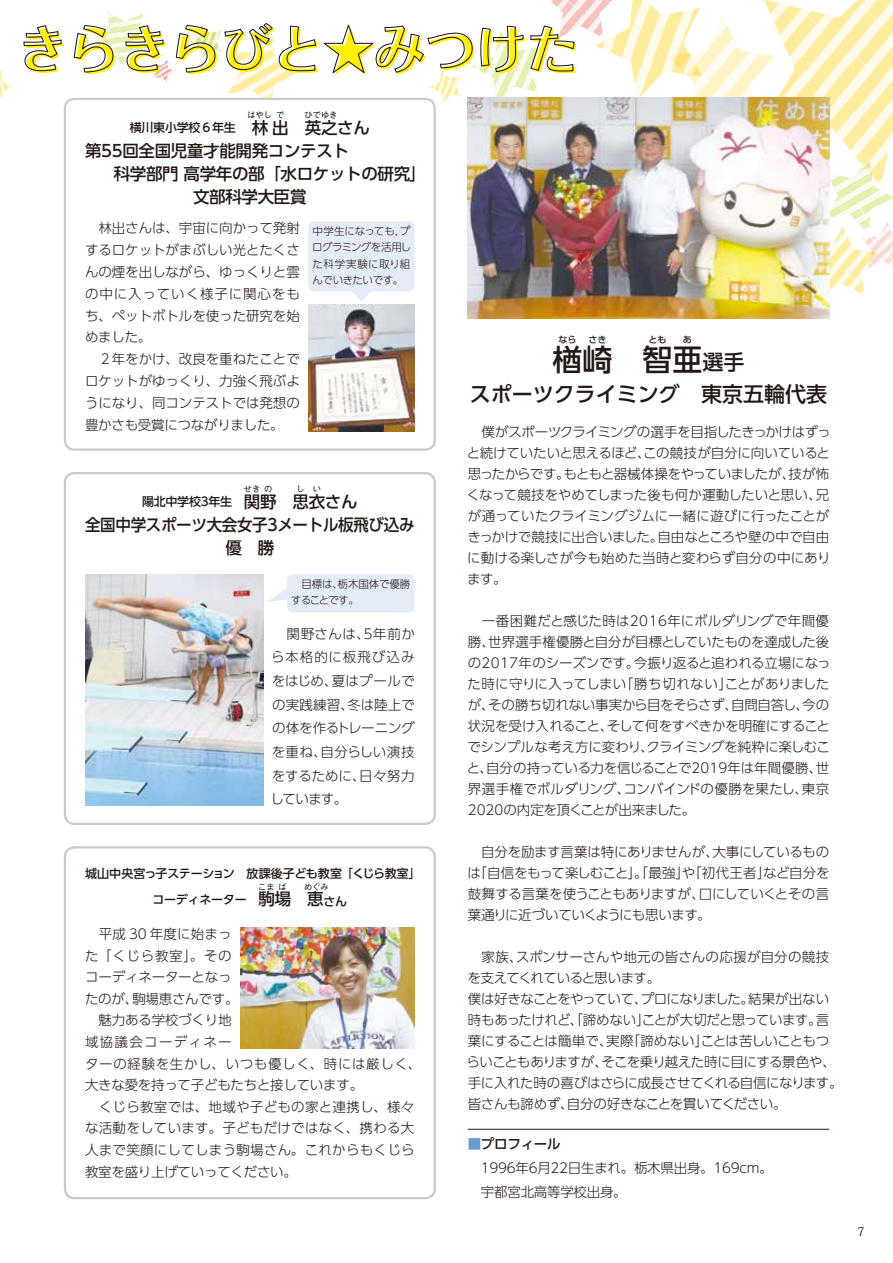
<style>
.page{position:relative;width:893px;height:1263px;background:#fff}
.page>*{position:absolute;margin:0;border:0;box-sizing:border-box;transform-origin:0 0}
.t1{font:700 51px "Folk Pro";color:#fff100}
.t2{font:500 30px "UD Shin Go Pro";color:#221815}
.t3{font:500 21px/31.5px "UD Shin Go Pro";color:#221815}
.t4{font:500 16.5px "UD Shin Go Pro";letter-spacing:-.02em;color:#221815}
.t5{font:500 16.5px/23.2px "UD Shin Go Pro";letter-spacing:-.02em;color:#221815;text-align:center;scale:.94 1}
.t6{font:300 13.5px/21.9px "UD Shin Go Pro";letter-spacing:-.01em;color:#221815}
.t7{font:300 13.5px/21.6px "UD Shin Go Pro";letter-spacing:.02em;color:#221815}
.t8{font:300 13.5px/21px "UD Shin Go Pro";letter-spacing:-.035em;color:#221815}
.t9{font:300 13.5px/21px "UD Shin Go Pro";letter-spacing:-.03em;color:#221815}
.t10{font:300 13.5px/21px "UD Shin Go Pro";letter-spacing:-.045em;color:#221815}
.t11{font:300 13.5px/23.7px "UD Shin Go Pro";letter-spacing:.05em;color:#221815;text-align:right}
.t12{font:300 13.5px "UD Shin Go Pro";letter-spacing:.015em;color:#221815}
.t13{font:300 13.5px "UD Shin Go Pro";letter-spacing:-.055em;color:#221815}
.t14{font:300 13.5px "UD Shin Go Pro";letter-spacing:-.09em;color:#221815}
.t15{font:300 13.5px "UD Shin Go Pro";letter-spacing:-.075em;color:#221815}
.t16{font:500 12px "UD Shin Go Pro";letter-spacing:-.02em;color:#221815}
.t17{font:12px "Koz Min Pro";color:#221815}
.t18{font:300 10.5px/16.5px "UD Shin Go Pro";letter-spacing:-.025em;color:#221815;text-align:justify}
.t19{font:300 10.5px/16.5px "UD Shin Go Pro";letter-spacing:-.08em;color:#221815}
.t20{font:300 10.5px "UD Shin Go Pro";letter-spacing:-.005em;color:#221815}
.t21{font:500 9px "UD Shin Go Pro";color:#221815}
.t22{font:500 8.25px "UD Shin Go Pro";color:#221815}
.s1{font-weight:500;color:#6c9bd2}
.s2{font-weight:500}
</style>
<div class="page">
<svg style="left:0;top:70px;width:12px;height:29px"></svg>
<img style="left:468px;top:301px;width:361px;height:18px">
<img style="left:308px;top:304px;width:107px;height:128px">
<div style="left:64px;top:846px;width:372px;height:353px;border:2px solid #c9caca;border-radius:10px"></div>
<img style="left:240px;top:927px;width:175px;height:121px">
<div style="left:64px;top:472px;width:372px;height:353px;border:2px solid #c9caca;border-radius:10px"></div>
<hr style="left:468px;top:1129px;width:361px;height:1px;background:#221815">
<svg style="left:23px;top:25px;width:39px;height:47px"></svg>
<img style="left:73px;top:0;width:820px;height:301px">
<img style="left:85px;top:574px;width:179px;height:232px">
<div style="left:287px;top:574px;width:128px;height:38px;background:#e5ebf7;border-radius:6px"></div>
<svg style="left:268px;top:588px;width:19px;height:14px"></svg>
<h1 class="t1" style="left:19px;top:7px;width:562px">きらきらびと★みつけた</h1>
<p class="t22" style="left:304px;top:108px;width:34px">ひでゆき</p>
<p class="t4" style="left:85px;top:137px;width:265px">第55回全国児童才能開発コンテスト</p>
<p class="t4" style="left:114px;top:160px;width:314px">科学部門高学年の部「水ロケットの研究「</p>
<p class="t4" style="left:193px;top:184px;width:115px">文部科学大臣賞</p>
<p class="t6" style="left:85px;top:216px;width:216px">　林出さんは、宇宙に向かって発射するロケットがまぶしい光とたくさんの煙を出しながら、ゆっくりと雲の中に入っていく様子に関心をもち、ペットボトルを使った研究を始めました。<br>　２年をかけ、改良を重ねたことでロケットがゆっくり、力強く飛ぶようになり、同コンテストでは発想の豊かさも受賞につながりました。</p>
<p class="t22" style="left:247px;top:108px;width:26px">はやし</p>
<p class="t22" style="left:276px;top:108px;width:10px">で</p>
<p class="t4" style="left:305px;top:114px;width:67px">英之さん</p>
<p class="t4" style="left:252px;top:114px;width:38px">林出</p>
<p class="t16" style="left:130px;top:118px;width:119px">横川東小学校６年生　</p>
<p class="t18" style="left:312px;top:222px;width:100px">中学生になってもプ，ログラミングを活用した科学実験に取り組んでいきたいです。</p>
<p class="t22" style="left:244px;top:482px;width:18px">せき</p>
<p class="t22" style="left:264px;top:482px;width:10px">の</p>
<p class="t22" style="left:297px;top:482px;width:10px">し</p>
<p class="t22" style="left:313px;top:482px;width:10px">い</p>
<p class="t5" style="left:85px;top:513px;width:352px">全国中学スポーツ大会女子3メートル板飛び込み優　勝</p>
<p class="t4" style="left:293px;top:488px;width:67px">思衣さん</p>
<p class="t4" style="left:244px;top:488px;width:34px">関野</p>
<p class="t16" style="left:142px;top:492px;width:103px">陽北中学校3年生　</p>
<p class="t20" style="left:338px;top:575px;width:74px">栃木国体で優勝</p>
<p class="t19" style="left:291px;top:575px;width:69px">　目標は、<br>することです。</p>
<p class="t11" style="left:271px;top:621px;width:145px">　関野さんは５、年前から本格的に板飛び込み夏はプールで</p>
<p class="t6" style="left:272px;top:669px;width:68px">をはじめ、</p>
<p class="t6" style="left:272px;top:693px;width:83px">の実践練習、</p>
<p class="t6" style="left:272px;top:717px;width:144px">の体を作るトレーニング</p>
<p class="t6" style="left:321px;top:740px;width:96px">自分らしい演技</p>
<p class="t6" style="left:347px;top:693px;width:69px">冬は陸上で</p>
<p class="t6" style="left:272px;top:740px;width:57px">を重ね、</p>
<p class="t6" style="left:359px;top:764px;width:57px">日々努力</p>
<p class="t9" style="left:271px;top:763px;width:97px;line-height:23.7px">をするために、しています。</p>
<p class="t16" style="left:85px;top:864px;width:337px">城山中央宮っ子ステーション　放課後子ども教室「くじら教室「</p>
<p class="t4" style="left:258px;top:886px;width:34px">駒場</p>
<p class="t22" style="left:258px;top:880px;width:18px">こま</p>
<p class="t22" style="left:279px;top:880px;width:10px">ば</p>
<p class="t22" style="left:304px;top:880px;width:26px">めぐみ</p>
<p class="t16" style="left:324px;top:891px;width:25px">さん</p>
<p class="t4" style="left:307px;top:886px;width:18px">恵</p>
<p class="t16" style="left:152px;top:889px;width:108px">コーディネーター　</p>
<p class="t12" style="left:85px;top:923px;width:148px">　平成 30 年度に始まっ</p>
<p class="t6" style="left:85px;top:944px;width:148px">た「くじら教室」。その</p>
<p class="t6" style="left:85px;top:965px;width:148px">コーディネーターとなっ</p>
<p class="t6" style="left:132px;top:987px;width:108px">駒場恵さんです。</p>
<p class="t7" style="left:85px;top:987px;width:338px">たのが、<br>　魅力ある学校づくり地<br>域協議会コーディネー<br>ターの経験を生かし、いつも優しく、時には厳しく、大きな愛を持って子どもたちと接しています。<br>　くじら教室では、地域や子どもの家と連携し、様々な活動をしています。子どもだけではなく、携わる大人まで笑顔にしてしまう駒場さん。これからもくじら教室を盛り上げていってください。</p>
<p class="t21" style="left:558px;top:333px;width:19px">なら</p>
<p class="t21" style="left:588px;top:333px;width:19px">さき</p>
<p class="t21" style="left:648px;top:333px;width:19px">とも</p>
<p class="t21" style="left:683px;top:333px;width:10px">あ</p>
<h3 class="t3" style="left:470px;top:346px;width:358px;text-indent:232px">選手<br>スポーツクライミング　東京五輪代表</h3>
<p class="t6" style="left:467px;top:421px;width:365px;line-height:21px">　僕がスポーツクライミングの選手を目指したきっかけはずっと続けていたいと思えるほどこの競技が自分に向いていると</p>
<p class="t6" style="left:637px;top:442px;width:15px">、</p>
<p class="t6" style="left:788px;top:463px;width:42px">技が怖</p>
<h2 class="t2" style="left:642px;top:335px;width:61px">智亜</h2>
<h2 class="t2" style="left:552px;top:335px;width:61px">楢崎</h2>
<p class="t13" style="left:564px;top:463px;width:233px">もともと器械体操をやっていましたが、</p>
<p class="t15" style="left:468px;top:463px;width:104px">思ったからです。</p>
<p class="t6" style="left:467px;top:484px;width:364px">くなって競技をやめてしまった後も何か運動したいと思い兄、</p>
<p class="t6" style="left:468px;top:505px;width:363px">が通っていたクライミングジムに一緒に遊びに行ったことが</p>
<p class="t6" style="left:657px;top:526px;width:173px">自由なところや壁の中で自由</p>
<p class="t6" style="left:467px;top:526px;width:365px;line-height:21px">きっかけで競技に出合いました。<br>に動ける楽しさが今も始めた当時と変わらず自分の中にあります。</p>
<p class="t6" style="left:468px;top:610px;width:363px;line-height:21px;text-align:right">　一番困難だと感じた時は2016年にボルダリングで年間優世界選手権優勝と自分が目標としていたものを達成した後</p>
<p class="t6" style="left:468px;top:631px;width:29px">勝、</p>
<p class="t12" style="left:468px;top:652px;width:173px">の2017年のシーズンです。</p>
<p class="t6" style="left:634px;top:652px;width:198px">今振り返ると追われる立場になっ</p>
<p class="t8" style="left:725px;top:673px;width:106px">ことがありました</p>
<p class="t6" style="left:620px;top:673px;width:114px">「勝ち切れない」</p>
<p class="t9" style="left:467px;top:673px;width:160px">た時に守りに入ってしまい</p>
<p class="t6" style="left:488px;top:694px;width:251px">その勝ち切れない事実から目をそらさず、</p>
<p class="t6" style="left:468px;top:694px;width:29px">が、</p>
<p class="t6" style="left:731px;top:694px;width:100px">自問自答し今の</p>
<p class="t6" style="left:795px;top:694px;width:15px">、</p>
<p class="t6" style="left:467px;top:715px;width:364px;line-height:21px">状況を受け入れること、<br>でシンプルな考え方に変わりクライミングを純粋に楽しむこ</p>
<p class="t6" style="left:467px;top:736px;width:364px;line-height:21px;text-align:center">、<br>と自分の持っている力を信じることで2019年は年間優勝世、</p>
<p class="t6" style="left:480px;top:757px;width:15px">、</p>
<p class="t6" style="left:802px;top:778px;width:29px">東京</p>
<p class="t6" style="left:607px;top:715px;width:225px">そして何をすべきかを明確にすること</p>
<p class="t6" style="left:468px;top:778px;width:229px;line-height:21px">界選手権でボルダリング、<br>2020の内定を頂くことが出来ました。</p>
<p class="t6" style="left:623px;top:778px;width:186px">コンバインドの優勝を果たし、</p>
<p class="t6" style="left:468px;top:841px;width:253px">　自分を励ます言葉は特にありませんが、</p>
<p class="t6" style="left:712px;top:841px;width:118px">大事にしているもの</p>
<p class="t6" style="left:763px;top:862px;width:68px">など自分を</p>
<p class="t6" style="left:699px;top:862px;width:132px;line-height:21px;text-indent:-231px">「は自信をもって楽しむこと」。「最強 「や」 初代王者」<br>口にしていくとその言</p>
<p class="t9" style="left:468px;top:883px;width:245px">鼓舞する言葉を使うこともありますが、葉通りに近づいていくようにも思います。</p>
<p class="t7" style="left:516px;top:946px;width:315px">スポンサーさんや地元の皆さんの応援が自分の競技</p>
<p class="t10" style="left:467px;top:946px;width:194px">　家族、<br>を支えてくれていると思います。</p>
<p class="t14" style="left:641px;top:988px;width:115px">プロになりました。</p>
<p class="t6" style="left:748px;top:988px;width:82px">結果が出ない</p>
<p class="t8" style="left:468px;top:988px;width:363px">僕は好きなことをやっていて、<br>時もあったけれど、「諦めないことが大切だと思っています言。</p>
<p class="t9" style="left:626px;top:1009px;width:204px;text-indent:10px">」<br>「諦めないことは苦しいこともつ</p>
<p class="t6" style="left:606px;top:1030px;width:29px">実際</p>
<p class="t8" style="left:601px;top:1030px;width:236px;text-indent:-134px">葉にすることは簡単で、<br>そこを乗り越えた時に目にする景色や、</p>
<p class="t6" style="left:695px;top:1030px;width:15px">」</p>
<p class="t10" style="left:467px;top:1051px;width:143px">らいこともありますが、</p>
<p class="t8" style="left:468px;top:1072px;width:376px">手に入れた時の喜びはさらに成長させてくれる自信になります。</p>
<p class="t9" style="left:567px;top:1093px;width:221px">自分の好きなことを貫いてください。</p>
<p class="t6" style="left:468px;top:1093px;width:108px">皆さんも諦めず、</p>
<p class="t6" style="left:468px;top:1132px;width:306px;line-height:23.7px"><span class="s1">■</span><span class="s2">プロフィール<br></span>　1996年6月22日生まれ。栃木県出身。169cm。　宇都宮北高等学校出身。</p>
<p class="t17" style="left:857px;top:1223px;width:9px">7</p>
</div>
